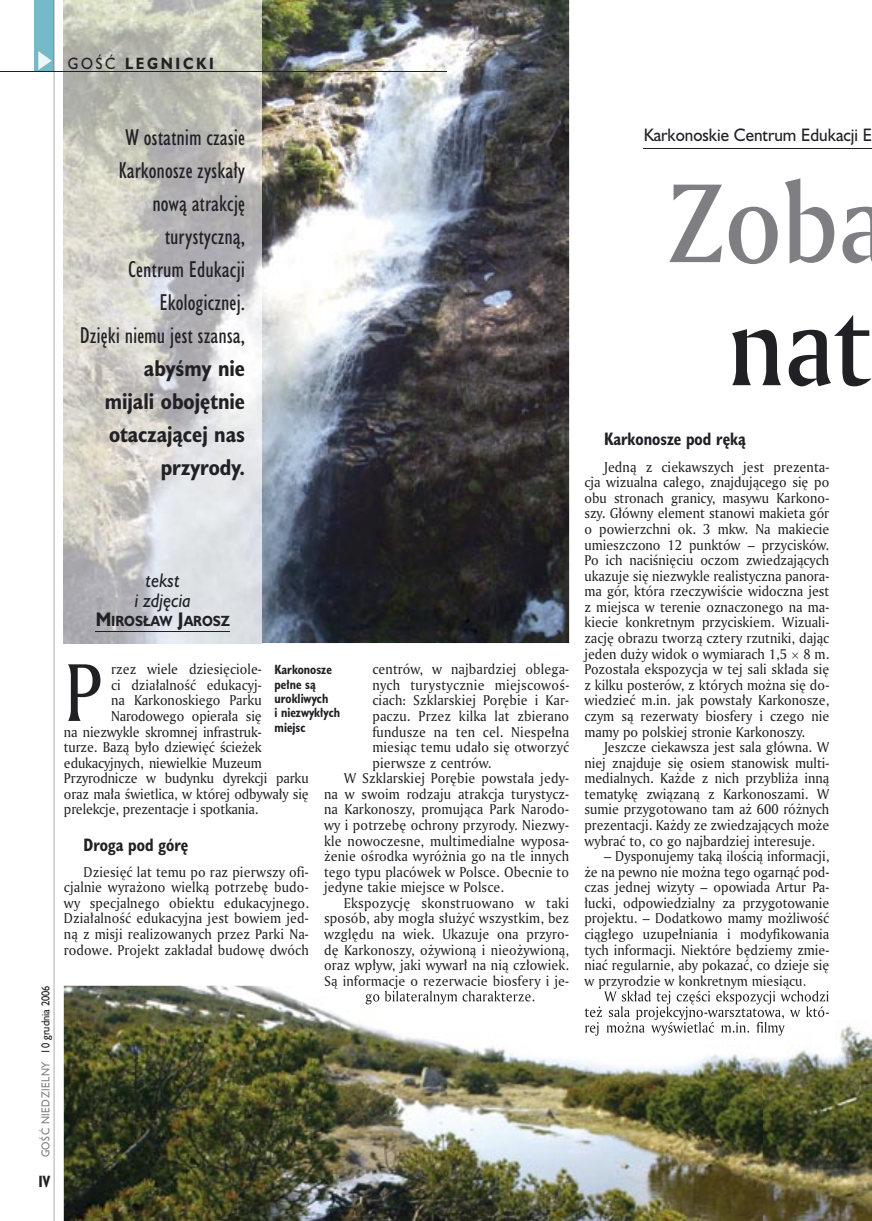
<style>
.page{position:relative;width:872px;height:1221px;background:#fff}
.page>*{position:absolute;margin:0;border:0;box-sizing:border-box;transform-origin:0 0}
.t1{font:108px "Amerigo Md PL";color:#7f7e83;scale:.9 1}
.t2{font:108px "Amerigo Md PL";color:#212125;scale:.9 1}
.t3{font:79.05px "Amerigo PL";color:#212125;scale:.9 1}
.t4{font:21px/33px "Humanst 521 Cn PL";color:#212125;text-align:right}
.t5{font:700 21px/33px "Humanst 521 Cn PL";color:#212125;text-align:right}
.t6{font:italic 18px/19.5px "Humanst 521 PL";color:#212125;text-align:center;scale:.9 1}
.t7{font:700 16.5px "Humanst 521 Cn PL";color:#212125;scale:.94 1}
.t8{font:16.5px "Humanst 521 PL";color:#212125;scale:.94 1}
.t9{font:700 15px "Humanst 521 PL";letter-spacing:.2em;color:#212125;scale:.9 1}
.t10{font:700 15px "Humanst 521 Cn PL";color:#212125;scale:.94 1}
.t11{font:13.8px/15.6px "Amerigo PL";letter-spacing:.01em;color:#212125;text-align:justify;scale:.94 1}
.t12{font:13.8px "Amerigo PL";letter-spacing:-.01em;color:#212125;scale:.94 1}
.t13{font:700 13.5px "Humanst 521 PL";color:#212125;scale:.9 1}
.t14{font:700 12.3px/14.4px "Humanst 521 Cn PL";color:#212125;scale:.94 1}
.t15{font:10.5px "Humanst 521 PL";letter-spacing:.05em;color:#7f7e83;scale:.9 1}
.s1{font-weight:400}
.s2{font-size:18px}
.s3{color:#212125}
.s4{font-size:10.5px}
</style>
<div class="page">
<div style="left:35px;top:0;width:19px;height:72px;background:#76baca"></div>
<svg style="left:38px;top:51px;width:14px;height:19px"></svg>
<hr style="left:54px;top:0;width:1px;height:1220px;background:#212125">
<img style="left:262px;top:0;width:307px;height:643px">
<img style="left:64px;top:0;width:198px;height:643px">
<hr style="left:643px;top:148px;width:229px;height:1px;background:#212125">
<img style="left:64px;top:985px;width:808px;height:235px">
<img style="left:325px;top:985px;width:243px;height:3px">
<img style="left:365px;top:990px;width:170px;height:14px">
<img style="left:584px;top:985px;width:221px;height:3px">
<img style="left:604px;top:990px;width:225px;height:14px">
<img style="left:584px;top:1006px;width:245px;height:13px">
<img style="left:585px;top:1021px;width:199px;height:14px">
<hr style="left:0;top:72px;width:447px;height:1px;background:#212125">
<hr style="left:96px;top:631px;width:134px;height:1px;background:#212125">
<p class="t9" style="left:68px;top:53px;width:164px"><span class="s1">GOŚĆ</span> LEGNICKI</p>
<h3 class="t4" style="left:80px;top:121px;width:167px">W ostatnim czasie<br>Karkonosze zyskały nową atrakcję turystyczną,<br>Centrum Edukacji<br>Ekologicznej.<br>Dzięki niemu jest szansa,</h3>
<h3 class="t5" style="left:105px;top:351px;width:142px">abyśmy nie mijali obojętnie otaczającej nas przyrody.</h3>
<h3 class="t6" style="left:135px;top:570px;width:64px">tekst<br>i zdjęcia</h3>
<p class="t13" style="left:96px;top:612px;width:151px"><span class="s2">M</span>IROSŁAW <span class="s2">J</span>AROSZ</p>
<p class="t15" style="left:38px;top:1157px;width:193px;rotate:-90deg">GOŚĆ NIEDZIELNY <span class="s3">10 grudnia 2006</span></p>
<p class="t10" style="left:38px;top:1170px;width:14px">IV</p>
<h2 class="t3" style="left:64px;top:639px;width:43px">P</h2>
<p class="t11" style="left:111px;top:661px;width:162px">rzez wiele dziesięciole-</p>
<p class="t11" style="left:372px;top:661px;width:211px">centrów, w najbardziej oblega-</p>
<p class="t11" style="left:372px;top:676px;width:211px">nych turystycznie miejscowoś-</p>
<p class="t11" style="left:372px;top:692px;width:211px">ciach: Szklarskiej Porębie i Kar-</p>
<p class="t11" style="left:372px;top:707px;width:211px">paczu. Przez kilka lat zbierano</p>
<p class="t11" style="left:372px;top:723px;width:211px">fundusze na ten cel. Niespełna</p>
<p class="t11" style="left:372px;top:739px;width:211px">miesiąc temu udało się otworzyć</p>
<p class="t11" style="left:372px;top:754px;width:128px">pierwsze z centrów.</p>
<p class="t11" style="left:344px;top:770px;width:241px">W Szklarskiej Porębie powstała jedy-</p>
<p class="t11" style="left:324px;top:785px;width:262px">na w swoim rodzaju atrakcja turystycz-</p>
<p class="t11" style="left:324px;top:801px;width:262px">na Karkonoszy, promująca Park Narodo-</p>
<p class="t11" style="left:324px;top:816px;width:262px">wy i potrzebę ochrony przyrody. Niezwy-</p>
<p class="t11" style="left:324px;top:832px;width:262px">kle nowoczesne, multimedialne wyposa-</p>
<p class="t11" style="left:324px;top:848px;width:262px">żenie ośrodka wyróżnia go na tle innych</p>
<p class="t11" style="left:324px;top:863px;width:262px">tego typu placówek w Polsce. Obecnie to</p>
<p class="t11" style="left:324px;top:879px;width:193px">jedyne takie miejsce w Polsce.</p>
<p class="t11" style="left:344px;top:894px;width:241px">Ekspozycję skonstruowano w taki</p>
<p class="t11" style="left:324px;top:910px;width:262px">sposób, aby mogła służyć wszystkim, bez</p>
<p class="t11" style="left:324px;top:925px;width:262px">względu na wiek. Ukazuje ona przyro-</p>
<p class="t11" style="left:324px;top:941px;width:262px">dę Karkonoszy, ożywioną i nieożywioną,</p>
<p class="t11" style="left:324px;top:957px;width:262px">oraz wpływ, jaki wywarł na nią człowiek.</p>
<p class="t11" style="left:324px;top:972px;width:262px">Są informacje o rezerwacie biosfery i je-</p>
<p class="t14" style="left:274px;top:662px;width:71px">Karkonosze pełne są urokliwych<br>i niezwykłych miejsc</p>
<p class="t11" style="left:111px;top:676px;width:162px">ci działalność edukacyj-</p>
<p class="t11" style="left:111px;top:692px;width:162px">na Karkonoskiego Parku</p>
<p class="t12" style="left:111px;top:706px;width:162px">Narodowego opierała się</p>
<p class="t12" style="left:64px;top:722px;width:212px">na niezwykle skromnej infrastruk-</p>
<p class="t12" style="left:64px;top:738px;width:212px">turze. Bazą było dziewięć ścieżek</p>
<p class="t12" style="left:64px;top:753px;width:212px">edukacyjnych, niewielkie Muzeum</p>
<p class="t12" style="left:64px;top:769px;width:262px">Przyrodnicze w budynku dyrekcji parku</p>
<p class="t12" style="left:64px;top:784px;width:262px">oraz mała świetlica, w której odbywały się</p>
<p class="t12" style="left:64px;top:800px;width:208px">prelekcje, prezentacje i spotkania.</p>
<p class="t7" style="left:84px;top:833px;width:113px">Droga pod górę</p>
<p class="t11" style="left:64px;top:863px;width:262px;text-indent:20px">Dziesięć lat temu po raz pierwszy ofi&shy;cjalnie wyrażono wielką potrzebę budo&shy;wy specjalnego obiektu edukacyjnego.<br>Działalność edukacyjna jest bowiem jed&shy;ną z misji realizowanych przez Parki Na&shy;rodowe. Projekt zakładał budowę dwóch</p>
<p class="t8" style="left:643px;top:124px;width:244px">Karkonoskie Centrum Edukacji E</p>
<h1 class="t1" style="left:667px;top:151px;width:246px">Zoba</h1>
<h1 class="t2" style="left:728px;top:274px;width:160px">nat</h1>
<p class="t7" style="left:604px;top:428px;width:152px">Karkonosze pod ręką</p>
<p class="t11" style="left:584px;top:458px;width:262px;text-indent:20px">Jedną z ciekawszych jest prezenta&shy;cja wizualna całego, znajdującego się po obu stronach granicy, masywu Karkono&shy;szy. Główny element stanowi makieta gór o powierzchni ok. 3 mkw. Na makiecie umieszczono 12 punktów – przycisków.<br>Po ich naciśnięciu oczom zwiedzających ukazuje się niezwykle realistyczna panora&shy;ma gór, która rzeczywiście widoczna jest z miejsca w terenie oznaczonego na ma&shy;kiecie konkretnym przyciskiem. Wizuali&shy;zację obrazu tworzą cztery rzutniki, dając jeden duży widok o wymiarach 1,5 <span class="s4">×</span> 8 m.<br>Pozostała ekspozycja w tej sali składa się z kilku posterów, z których można się do&shy;wiedzieć m.in. jak powstały Karkonosze, czym są rezerwaty biosfery i czego nie mamy po polskiej stronie Karkonoszy.</p>
<p class="t11" style="left:584px;top:739px;width:262px;text-indent:20px">Jeszcze ciekawsza jest sala główna. W niej znajduje się osiem stanowisk multi&shy;medialnych. Każde z nich przybliża inną tematykę związaną z Karkonoszami. W sumie przygotowano tam aż 600 różnych prezentacji. Każdy ze zwiedzających może wybrać to, co go najbardziej interesuje.</p>
<p class="t11" style="left:584px;top:848px;width:262px;text-indent:20px">– Dysponujemy taką ilością informacji, że na pewno nie można tego ogarnąć pod&shy;czas jednej wizyty – opowiada Artur Pa&shy;łucki, odpowiedzialny za przygotowanie projektu. – Dodatkowo mamy możliwość ciągłego uzupełniania i modyfikowania tych informacji. Niektóre będziemy zmie&shy;niać regularnie, aby pokazać, co dzieje się w przyrodzie w konkretnym miesiącu.</p>
</div>
